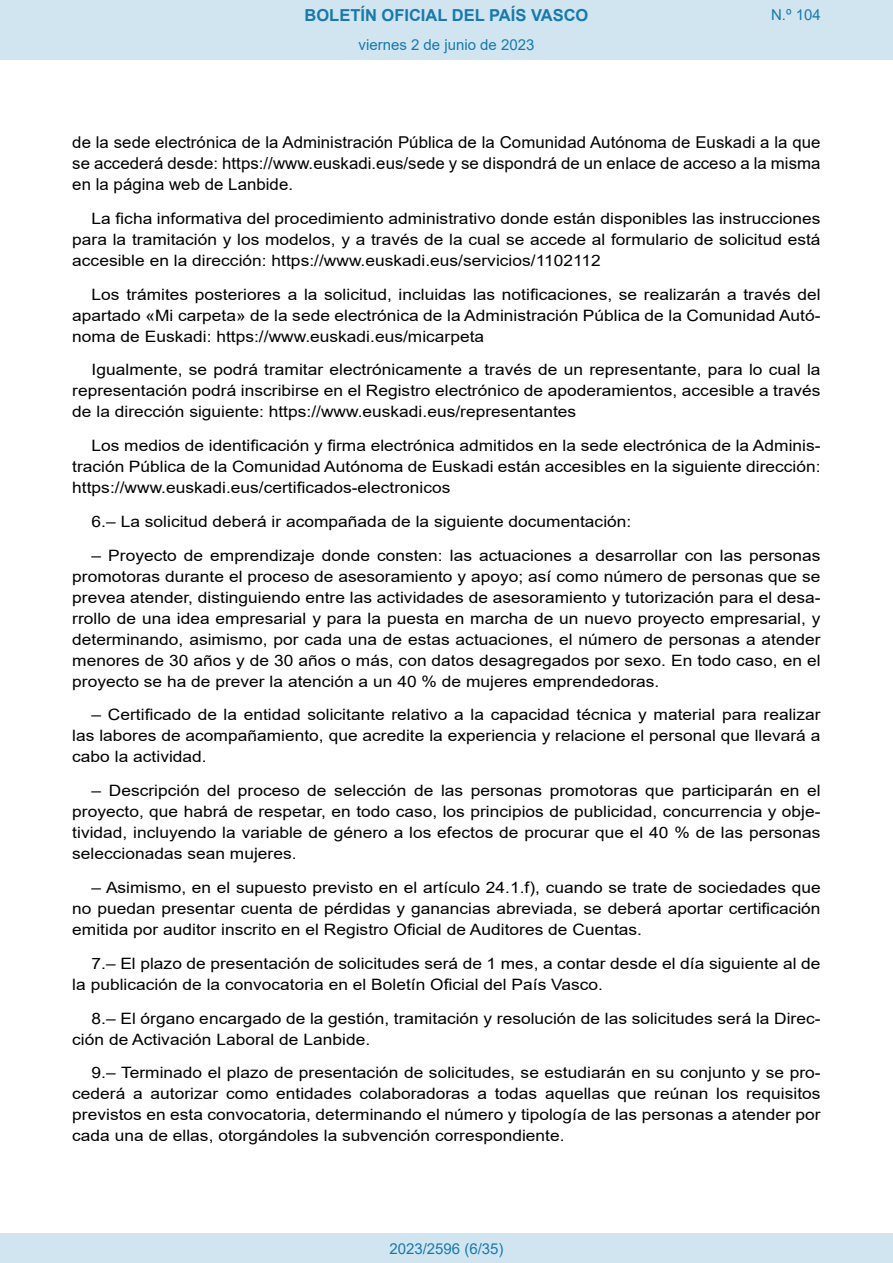
<style>
.page{position:relative;width:893px;height:1263px;background:#fff}
.page>*{position:absolute;margin:0;border:0;box-sizing:border-box;transform-origin:0 0}
.t1{font:700 16.5px "Arial";color:#1879ad}
.BOPVDetalle{font:16.35px/21px "Arial";color:#000;text-align:justify}
.BOPVDetalle-2{font:15.6px/21px "Arial";color:#000;text-align:justify;scale:1.11 1}
.Paginacion_Centro{font:15px "Arial";color:#1879ad}
</style>
<div class="page">
<div style="left:0;top:0;width:893px;height:60px;background:#d0e5f0"></div>
<div style="left:0;top:1233px;width:893px;height:30px;background:#d0e5f0"></div>
<p class="t1" style="left:305px;top:3px;width:285px">BOLETÍN OFICIAL DEL PAÍS VASCO</p>
<p class="Paginacion_Centro" style="left:358px;top:35px;width:177px">viernes 2 de junio de 2023</p>
<p class="Paginacion_Centro" style="left:771px;top:5px;width:51px">N.º 104</p>
<p class="BOPVDetalle" style="left:72px;top:132px;width:750px">de la sede electrónica de la Administración Pública de la Comunidad Autónoma de Euskadi a la que se accederá desde: https://www.euskadi.eus/sede y se dispondrá de un enlace de acceso a la misma en la página web de Lanbide.</p>
<p class="BOPVDetalle-2" style="left:72px;top:208px;width:676px;text-indent:19px">La ficha informativa del procedimiento administrativo donde están disponibles las instrucciones para la tramitación y los modelos, y a través de la cual se accede al formulario de solicitud está accesible en la dirección: https://www.euskadi.eus/servicios/1102112</p>
<p class="BOPVDetalle-2" style="left:72px;top:284px;width:676px;text-indent:19px">Los trámites posteriores a la solicitud, incluidas las notificaciones, se realizarán a través del apartado «Mi carpeta» de la sede electrónica de la Administración Pública de la Comunidad Autó&shy;noma de Euskadi: https://www.euskadi.eus/micarpeta</p>
<p class="BOPVDetalle-2" style="left:72px;top:359px;width:676px;text-indent:19px">Igualmente, se podrá tramitar electrónicamente a través de un representante, para lo cual la representación podrá inscribirse en el Registro electrónico de apoderamientos, accesible a través de la dirección siguiente: https://www.euskadi.eus/representantes</p>
<p class="BOPVDetalle-2" style="left:72px;top:435px;width:676px;text-indent:19px">Los medios de identificación y firma electrónica admitidos en la sede electrónica de la Adminis&shy;tración Pública de la Comunidad Autónoma de Euskadi están accesibles en la siguiente dirección: https://www.euskadi.eus/certificados-electronicos</p>
<p class="BOPVDetalle-2" style="left:92px;top:511px;width:488px">6.– La solicitud deberá ir acompañada de la siguiente documentación:</p>
<p class="BOPVDetalle-2" style="left:72px;top:545px;width:676px;text-indent:19px">– Proyecto de emprendizaje donde consten: las actuaciones a desarrollar con las personas promotoras durante el proceso de asesoramiento y apoyo; así como número de personas que se prevea atender, distinguiendo entre las actividades de asesoramiento y tutorización para el desa&shy;rrollo de una idea empresarial y para la puesta en marcha de un nuevo proyecto empresarial, y determinando, asimismo, por cada una de estas actuaciones, el número de personas a atender menores de 30 años y de 30 años o más, con datos desagregados por sexo. En todo caso, en el proyecto se ha de prever la atención a un 40 % de mujeres emprendedoras.</p>
<p class="BOPVDetalle-2" style="left:72px;top:704px;width:676px;text-indent:19px">– Certificado de la entidad solicitante relativo a la capacidad técnica y material para realizar las labores de acompañamiento, que acredite la experiencia y relacione el personal que llevará a cabo la actividad.</p>
<p class="BOPVDetalle-2" style="left:72px;top:780px;width:676px;text-indent:19px">– Descripción del proceso de selección de las personas promotoras que participarán en el proyecto, que habrá de respetar, en todo caso, los principios de publicidad, concurrencia y obje&shy;tividad, incluyendo la variable de género a los efectos de procurar que el 40 % de las personas seleccionadas sean mujeres.</p>
<p class="BOPVDetalle-2" style="left:72px;top:877px;width:676px;text-indent:19px">– Asimismo, en el supuesto previsto en el artículo 24.1.f), cuando se trate de sociedades que no puedan presentar cuenta de pérdidas y ganancias abreviada, se deberá aportar certificación emitida por auditor inscrito en el Registro Oficial de Auditores de Cuentas.</p>
<p class="BOPVDetalle-2" style="left:72px;top:953px;width:676px;text-indent:19px">7.– El plazo de presentación de solicitudes será de 1 mes, a contar desde el día siguiente al de la publicación de la convocatoria en el Boletín Oficial del País Vasco.</p>
<p class="BOPVDetalle-2" style="left:72px;top:1007px;width:676px;text-indent:19px">8.– El órgano encargado de la gestión, tramitación y resolución de las solicitudes será la Direc&shy;ción de Activación Laboral de Lanbide.</p>
<p class="BOPVDetalle-2" style="left:72px;top:1062px;width:676px;text-indent:19px">9.– Terminado el plazo de presentación de solicitudes, se estudiarán en su conjunto y se pro&shy;cederá a autorizar como entidades colaboradoras a todas aquellas que reúnan los requisitos previstos en esta convocatoria, determinando el número y tipología de las personas a atender por cada una de ellas, otorgándoles la subvención correspondiente.</p>
<p class="Paginacion_Centro" style="left:389px;top:1238px;width:116px">2023/2596 (6/35)</p>
</div>
